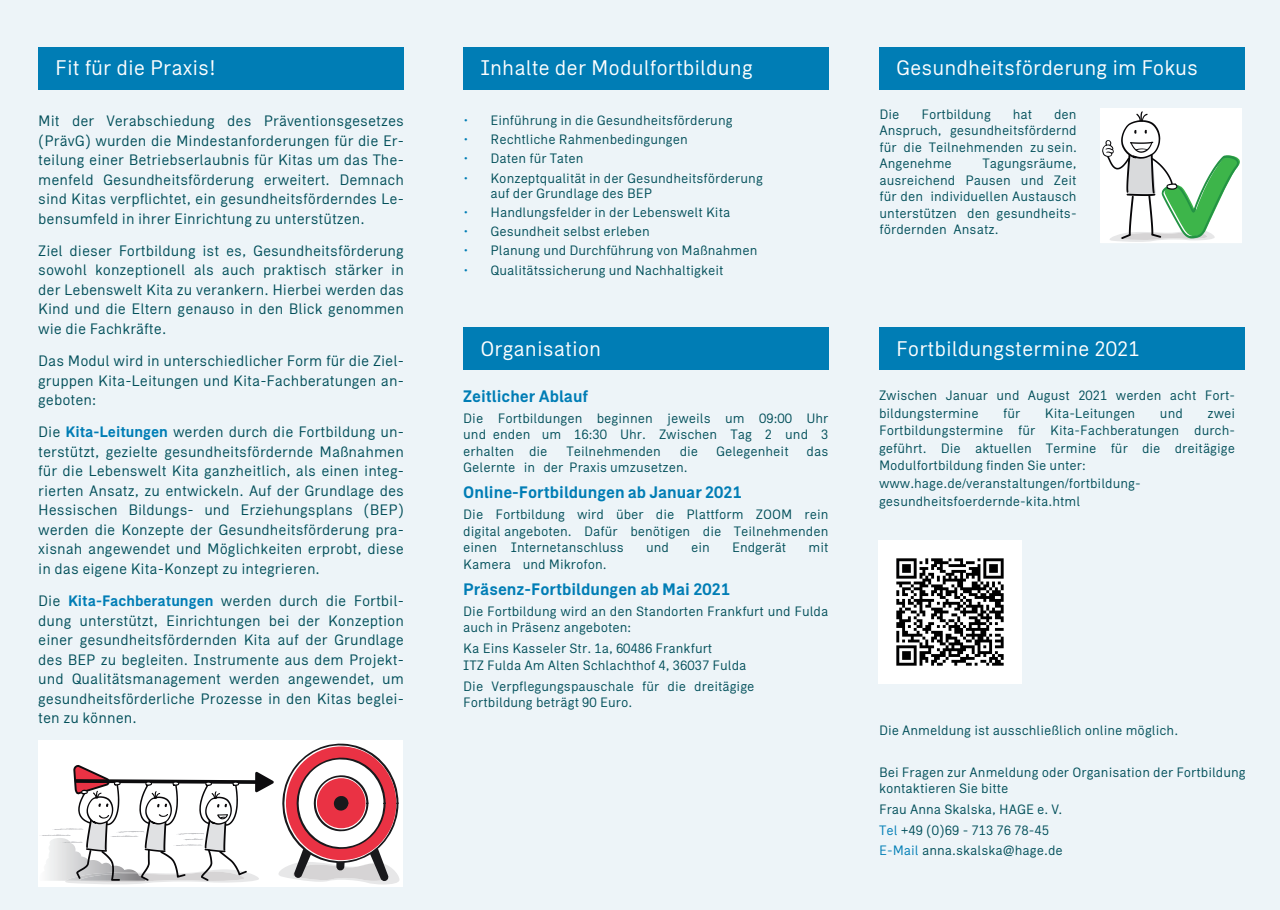
<style>
.page{position:relative;width:1280px;height:910px;background:#edf4f8}
.page>*{position:absolute;margin:0;border:0;box-sizing:border-box;transform-origin:0 0}
.t1{font:21px "Zimmer";color:#fff}
.t2{font:700 16.5px "Zimmer";color:#007db5}
.t3{font:15px/19.5px "Zimmer";color:#004e59;text-align:justify}
.t4{font:13.5px/16.5px "Zimmer";color:#004e59}
.s1{font-weight:700;color:#007db5}
.s2{color:#007db5}
</style>
<div class="page">
<div style="left:38px;top:47px;width:366px;height:42px;background:#007db5"></div>
<div style="left:463px;top:47px;width:366px;height:42px;background:#007db5"></div>
<div style="left:463px;top:327px;width:366px;height:43px;background:#007db5"></div>
<img style="left:39px;top:842px;width:2px;height:39px">
<svg style="left:41px;top:740px;width:362px;height:147px"></svg>
<div style="left:879px;top:47px;width:366px;height:42px;background:#007db5"></div>
<div style="left:879px;top:327px;width:366px;height:43px;background:#007db5"></div>
<div style="left:1100px;top:108px;width:142px;height:135px;background:#fff"></div>
<svg style="left:1102px;top:111px;width:138px;height:131px"></svg>
<img style="left:878px;top:540px;width:144px;height:144px">
<h1 class="t1" style="left:55px;top:56px;width:162px">Fit für die Praxis!</h1>
<h1 class="t1" style="left:480px;top:56px;width:274px">Inhalte der Modulfortbildung</h1>
<p class="t3" style="left:38px;top:111px;width:367px">Mit der Verabschiedung des Präventionsgesetzes (PrävG) wurden die Mindestanforderungen für die Er&shy;teilung einer Betriebserlaubnis für Kitas um das The&shy;menfeld Gesundheitsförderung erweitert. Demnach sind Kitas verpflichtet, ein gesundheitsförderndes Le&shy;bensumfeld in ihrer Einrichtung zu unterstützen.</p>
<p class="t3" style="left:38px;top:241px;width:367px">Ziel dieser Fortbildung ist es, Gesundheitsförderung sowohl konzeptionell als auch praktisch stärker in der Lebenswelt Kita zu verankern. Hierbei werden das Kind und die Eltern genauso in den Blick genommen wie die Fachkräfte.</p>
<p class="t3" style="left:38px;top:351px;width:367px">Das Modul wird in unterschiedlicher Form für die Ziel&shy;gruppen Kita-Leitungen und Kita-Fachberatungen an&shy;geboten:</p>
<p class="t3" style="left:38px;top:422px;width:367px">Die <span class="s1">Kita-Leitungen</span> werden durch die Fortbildung un&shy;terstützt, gezielte gesundheitsfördernde Maßnahmen für die Lebenswelt Kita ganzheitlich, als einen integ&shy;rierten Ansatz, zu entwickeln. Auf der Grundlage des Hessischen Bildungs- und Erziehungsplans (BEP) werden die Konzepte der Gesundheitsförderung pra&shy;xisnah angewendet und Möglichkeiten erprobt, diese in das eigene Kita-Konzept zu integrieren.</p>
<p class="t3" style="left:38px;top:591px;width:367px">Die <span class="s1">Kita-Fachberatungen</span> werden durch die Fortbil&shy;dung unterstützt, Einrichtungen bei der Konzeption einer gesundheitsfördernden Kita auf der Grundlage des BEP zu begleiten. Instrumente aus dem Projekt&shy;und Qualitätsmanagement werden angewendet, um gesundheitsförderliche Prozesse in den Kitas beglei&shy;ten zu können.</p>
<p class="t4" style="left:463px;top:112px;width:271px"><span class="s2">•</span> Einführung in die Gesundheitsförderung</p>
<p class="t4" style="left:463px;top:131px;width:226px"><span class="s2">•</span> Rechtliche Rahmenbedingungen</p>
<p class="t4" style="left:463px;top:150px;width:122px"><span class="s2">•</span> Daten für Taten</p>
<p class="t4" style="left:490px;top:170px;width:274px;line-height:15px;text-indent:-27px"><span class="s2">•</span> Konzeptqualität in der Gesundheitsförderung auf der Grundlage des BEP</p>
<p class="t4" style="left:463px;top:204px;width:268px"><span class="s2">•</span> Handlungsfelder in der Lebenswelt Kita</p>
<p class="t4" style="left:463px;top:223px;width:188px"><span class="s2">•</span> Gesundheit selbst erleben</p>
<p class="t4" style="left:463px;top:242px;width:295px"><span class="s2">•</span> Planung und Durchführung von Maßnahmen</p>
<p class="t4" style="left:463px;top:262px;width:262px"><span class="s2">•</span> Qualitätssicherung und Nachhaltigkeit</p>
<h1 class="t1" style="left:480px;top:336px;width:122px">Organisation</h1>
<p class="t2" style="left:463px;top:386px;width:126px">Zeitlicher Ablauf</p>
<p class="t4" style="left:463px;top:409px;width:367px;text-align:justify">Die Fortbildungen beginnen jeweils um 09:00 Uhr und enden um 16:30 Uhr. Zwischen Tag 2 und 3 erhalten die</p>
<p class="t4" style="left:566px;top:442px;width:96px">Teilnehmenden</p>
<p class="t4" style="left:680px;top:442px;width:20px">die</p>
<p class="t4" style="left:716px;top:442px;width:74px">Gelegenheit</p>
<p class="t4" style="left:807px;top:442px;width:23px">das</p>
<p class="t4" style="left:463px;top:459px;width:226px">Gelernte in der Praxis umzusetzen.</p>
<p class="t2" style="left:463px;top:483px;width:280px">Online-Fortbildungen ab Januar 2021</p>
<p class="t4" style="left:463px;top:506px;width:367px;text-align:justify">Die Fortbildung wird über die Plattform ZOOM rein digital angeboten. Dafür benötigen die Teilnehmenden einen Internetanschluss</p>
<p class="t4" style="left:646px;top:539px;width:24px">und</p>
<p class="t4" style="left:691px;top:539px;width:20px">ein</p>
<p class="t4" style="left:732px;top:539px;width:56px">Endgerät</p>
<p class="t4" style="left:808px;top:539px;width:21px">mit</p>
<p class="t4" style="left:463px;top:555px;width:145px">Kamera und Mikrofon.</p>
<p class="t2" style="left:463px;top:579px;width:269px">Präsenz-Fortbildungen ab Mai 2021</p>
<p class="t4" style="left:463px;top:603px;width:367px">Die Fortbildung wird an den Standorten Frankfurt und Fulda auch in Präsenz angeboten:</p>
<p class="t4" style="left:463px;top:640px;width:285px">Ka Eins Kasseler Str. 1a, 60486 Frankfurt<br>ITZ Fulda Am Alten Schlachthof 4, 36037 Fulda</p>
<p class="t4" style="left:463px;top:678px;width:293px">Die Verpflegungspauschale für die dreitägige<br>Fortbildung beträgt 90 Euro.</p>
<h1 class="t1" style="left:896px;top:56px;width:304px">Gesundheitsförderung im Fokus</h1>
<p class="t4" style="left:879px;top:106px;width:22px">Die</p>
<p class="t4" style="left:921px;top:106px;width:71px">Fortbildung</p>
<p class="t4" style="left:1013px;top:106px;width:21px">hat</p>
<p class="t4" style="left:879px;top:106px;width:199px;text-align:justify;text-indent:175px">den Anspruch, gesundheitsfördernd für die Teilnehmenden zu sein.<br>Angenehme</p>
<p class="t4" style="left:879px;top:155px;width:199px;text-align:justify;text-indent:103px">Tagungsräume, ausreichend Pausen und Zeit für den individuellen Austausch unterstützen den gesundheits&shy;fördernden Ansatz.</p>
<h1 class="t1" style="left:896px;top:336px;width:245px">Fortbildungstermine 2021</h1>
<p class="t4" style="left:879px;top:387px;width:358px;line-height:17.5px">Zwischen Januar und August 2021 werden acht Fort&shy;bildungstermine</p>
<p class="t4" style="left:1003px;top:405px;width:19px">für</p>
<p class="t4" style="left:1045px;top:405px;width:92px">Kita-Leitungen</p>
<p class="t4" style="left:1160px;top:405px;width:24px">und</p>
<p class="t4" style="left:879px;top:404px;width:358px;line-height:17.5px;text-indent:328px">zwei Fortbildungstermine für Kita-Fachberatungen durch&shy;geführt. Die aktuellen Termine für die dreitägige Modulfortbildung finden Sie unter: www.hage.de/veranstaltungen/fortbildung&shy;gesundheitsfoerdernde-kita.html</p>
<p class="t4" style="left:879px;top:722px;width:301px">Die Anmeldung ist ausschließlich online möglich.</p>
<p class="t4" style="left:879px;top:763px;width:368px">Bei Fragen zur Anmeldung oder Organisation der Fortbildung kontaktieren Sie bitte</p>
<p class="t4" style="left:879px;top:799px;width:185px;line-height:20.7px">Frau Anna Skalska, HAGE e. V.<br><span class="s2">Tel</span> +49 (0)69 - 713 76 78-45<br><span class="s2">E-Mail</span> anna.skalska@hage.de</p>
</div>
